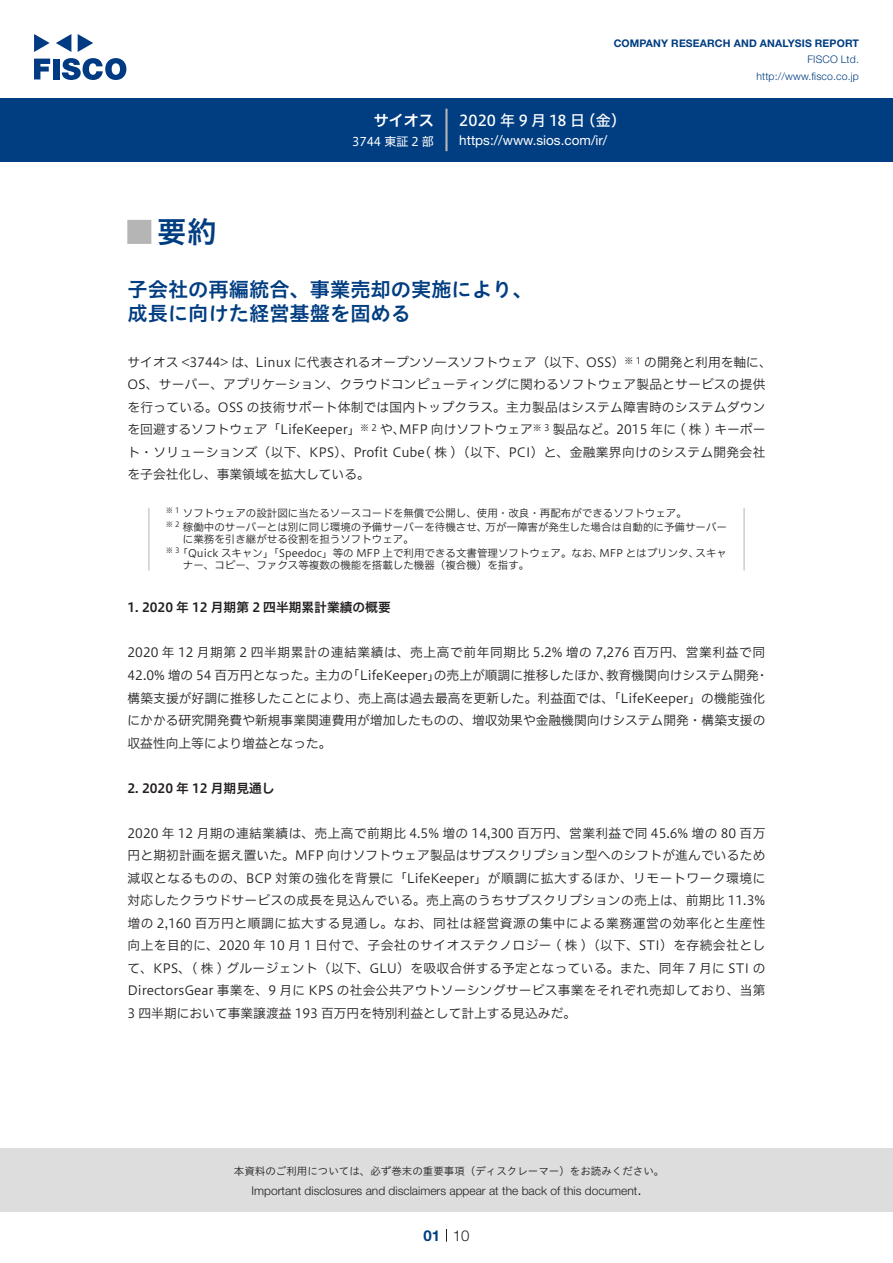
<style>
.page{position:relative;width:893px;height:1263px;background:#fff}
.page>*{position:absolute;margin:0;border:0;box-sizing:border-box;transform-origin:0 0}
.t1{font:30px "Hiragino UD Sans Std N W6";color:#003d81}
.t2{font:700 24px "Koz Go Pro";color:#b5b5b6}
.t3{font:20.25px/24px "Hiragino UD Sans Std W6";color:#003d81}
.t4{font:15px "Hiragino UD Sans F Std N W5";letter-spacing:.005em;color:#fff}
.t5{font:15px "Hiragino UD Sans F Std N W6";color:#fff}
.t6{font:300 15px "Helvetica Neue LT Std";color:#231f20}
.t7{font:700 15px "Helvetica Neue LT Std";color:#003d81}
.t8{font:13.5px "Helvetica Neue LT Std";color:#fff}
.t9{font:12.75px/22.5px "Hiragino UD Sans F Std N W3";color:#231f20}
.t10{font:12.75px/22.5px "Hiragino UD Sans F Std N W3";letter-spacing:.045em;color:#231f20;text-align:right}
.t11{font:12.75px "Hiragino UD Sans F Std N W3";letter-spacing:.02em;color:#231f20}
.t12{font:12.75px "Hiragino UD Sans F Std N W6";color:#231f20}
.t13{font:300 12px "Helvetica Neue LT Std";color:#231f20}
.t14{font:12px "Hiragino UD Sans F Std N W4";color:#fff}
.t15{font:10.5px "Hiragino UD Sans F Std N W3";color:#231f20}
.t16{font:10.5px "Hiragino UD Sans Std W3";color:#231f20}
.t17{font:700 10.5px "Helvetica Neue LT Std";letter-spacing:.015em;color:#003d81}
.t18{font:300 10.5px/16.5px "Helvetica Neue LT Std";letter-spacing:.015em;color:#003d81;text-align:right}
.t19{font:8.85px "Hiragino UD Sans F Std N W3";color:#231f20}
.t20{font:7.35px "Hiragino UD Sans F Std N W3";color:#231f20}
</style>
<div class="page">
<div style="left:0;top:1148px;width:893px;height:64px;background:#ddd"></div>
<svg style="left:34px;top:59px;width:16px;height:20px"></svg>
<div style="left:53px;top:59px;width:6px;height:20px;background:#003a83"></div>
<svg style="left:62px;top:58px;width:64px;height:22px"></svg>
<svg style="left:34px;top:34px;width:16px;height:18px"></svg>
<svg style="left:78px;top:34px;width:15px;height:18px"></svg>
<svg style="left:56px;top:34px;width:15px;height:18px"></svg>
<div style="left:0;top:98px;width:893px;height:64px;background:#003d81"></div>
<hr style="left:445px;top:109px;width:3px;height:42px;background:#b5b5b6">
<svg style="left:446px;top:1229px;width:1px;height:13px"></svg>
<hr style="left:148px;top:508px;width:2px;height:62px;background:#d3d3d3">
<hr style="left:743px;top:508px;width:2px;height:62px;background:#d3d3d3">
<p class="t5" style="left:374px;top:109px;width:62px">サイオス</p>
<p class="t14" style="left:352px;top:132px;width:83px">3744 東証 2 部</p>
<p class="t17" style="left:614px;top:37px;width:247px">COMPANY RESEARCH AND ANALYSIS REPORT</p>
<p class="t18" style="left:756px;top:51px;width:104px">FISCO Ltd. http://www.fisco.co j p.</p>
<p class="t4" style="left:580px;top:109px;width:47px">（金(</p>
<p class="t4" style="left:459px;top:109px;width:127px">2020 年 9 月 18 日</p>
<p class="t8" style="left:459px;top:132px;width:150px">https://www.sios.com /i r/</p>
<h1 class="t1" style="left:157px;top:209px;width:61px">要約</h1>
<h2 class="t2" style="left:128px;top:217px;width:25px">█</h2>
<h3 class="t3" style="left:128px;top:276px;width:406px">子会社の再編統合、事業売却の実施により、成長に向けた経営基盤を固める</h3>
<p class="t9" style="left:128px;top:350px;width:507px">サイオス &lt;3744&gt; は、Linux に代表されるオープンソースソフトウェア（以下、OSS）<sup>※</sup></p>
<p class="t9" style="left:128px;top:373px;width:639px">OS、サーバー、アプリケーション、クラウドコンピューティングに関わるソフトウェア製品とサービスの提供</p>
<p class="t11" style="left:128px;top:397px;width:639px">を行っている。OSS の技術サポート体制では国内トップクラス。主力製品はシステム障害時のシステムダウン</p>
<p class="t9" style="left:553px;top:418px;width:214px">製品など。2015 年に ( 株 ) キーポー</p>
<p class="t9" style="left:644px;top:350px;width:129px">の開発と利用を軸に、</p>
<p class="t19" style="left:636px;top:354px;width:7px">1</p>
<p class="t9" style="left:399px;top:418px;width:135px">MFP 向けソフトウェア</p>
<p class="t9" style="left:128px;top:418px;width:639px">を回避するソフトウェア「LifeKeeper」<sup>※<br></sup>ト・ソリューションズ（以下、KPS）、Profit Cube( 株 )（以下、PCI）と、金融業界向けのシステム開発会社を子会社化し、事業領域を拡大している。</p>
<p class="t9" style="left:380px;top:418px;width:27px">や、</p>
<p class="t19" style="left:533px;top:421px;width:18px">※3</p>
<p class="t19" style="left:371px;top:421px;width:7px">2</p>
<p class="t20" style="left:166px;top:504px;width:15px">※1</p>
<p class="t15" style="left:183px;top:505px;width:505px">ソフトウェアの設計図に当たるソースコードを無償で公開し、使用・改良・再配布ができるソフトウェア。</p>
<p class="t20" style="left:166px;top:519px;width:15px">※2</p>
<p class="t15" style="left:486px;top:519px;width:243px">万が一障害が発生した場合は自動的に予備サーバー</p>
<p class="t15" style="left:183px;top:519px;width:306px">稼働中のサーバーとは別に同じ環境の予備サーバーを待機させ、</p>
<p class="t15" style="left:183px;top:531px;width:232px">に業務を引き継がせる役割を担うソフトウェア。</p>
<p class="t20" style="left:166px;top:545px;width:9px">※</p>
<p class="t15" style="left:175px;top:545px;width:429px">「<sup>3</sup> Quick スキャン」「Speedoc」等の MFP 上で利用できる文書管理ソフトウェア。なお、</p>
<p class="t15" style="left:599px;top:545px;width:101px">MFP とはプリンタ、</p>
<p class="t15" style="left:696px;top:545px;width:33px">スキャ</p>
<p class="t15" style="left:183px;top:557px;width:348px">ナー、コピー、ファクス等複数の機能を搭載した機器（複合機）を指す。</p>
<p class="t12" style="left:128px;top:598px;width:265px">1. 2020 年 12 月期第 2 四半期累計業績の概要</p>
<p class="t10" style="left:128px;top:641px;width:642px">2020 年 12 月期第 2 四半期累計の連結業績は、売上高で前年同期比 5.2% 増の 7,276 百万円、営業利益で同・</p>
<p class="t9" style="left:434px;top:663px;width:180px">の売上が順調に推移したほか、</p>
<p class="t9" style="left:606px;top:663px;width:154px">教育機関向けシステム開発</p>
<p class="t9" style="left:347px;top:663px;width:95px">「LifeKeeper」</p>
<p class="t9" style="left:128px;top:663px;width:639px">42.0% 増の 54 百万円となった。主力の<br>構築支援が好調に推移したことにより、売上高は過去最高を更新した。利益面では、「LifeKeeper」の機能強化にかかる研究開発費や新規事業関連費用が増加したものの、増収効果や金融機関向けシステム開発・構築支援の収益性向上等により増益となった。</p>
<p class="t12" style="left:128px;top:778px;width:149px">2. 2020 年 12 月期見通し</p>
<p class="t9" style="left:128px;top:821px;width:639px;text-align:justify">2020 年 12 月期の連結業績は、売上高で前期比 4.5% 増の 14,300 百万円、営業利益で同 45.6% 増の 80 百万円と期初計画を据え置いた。MFP 向けソフトウェア製品はサブスクリプション型へのシフトが進んでいるため減収となるものの、BCP 対策の強化を背景に「LifeKeeper」が順調に拡大するほか、リモートワーク環境に対応したクラウドサービスの成長を見込んでいる。売上高のうちサブスクリプションの売上は、前期比 11.3%増の 2,160 百万円と順調に拡大する見通し。なお、同社は経営資源の集中による業務運営の効率化と生産性向上を目的に、2020 年 10 月 1 日付で、子会社のサイオステクノロジー ( 株 )（以下、STI）を存続会社として、KPS、( 株 ) グルージェント（以下、GLU）を吸収合併する予定となっている。また、同年 7 月に STI のDirectorsGear 事業を、9 月に KPS の社会公共アウトソーシングサービス事業をそれぞれ売却しており、当第3 四半期において事業譲渡益 193 百万円を特別利益として計上する見込みだ。</p>
<p class="t16" style="left:234px;top:1163px;width:432px">本資料のご利用については、必ず巻末の重要事項（ディスクレーマー）をお読みください。</p>
<p class="t6" style="left:637px;top:1180px;width:6px">.</p>
<p class="t13" style="left:251px;top:1183px;width:387px">Important disclosures and disclaimers appear at the back of this document</p>
<p class="t7" style="left:423px;top:1226px;width:18px">01</p>
<p class="t6" style="left:453px;top:1226px;width:18px">10</p>
</div>
